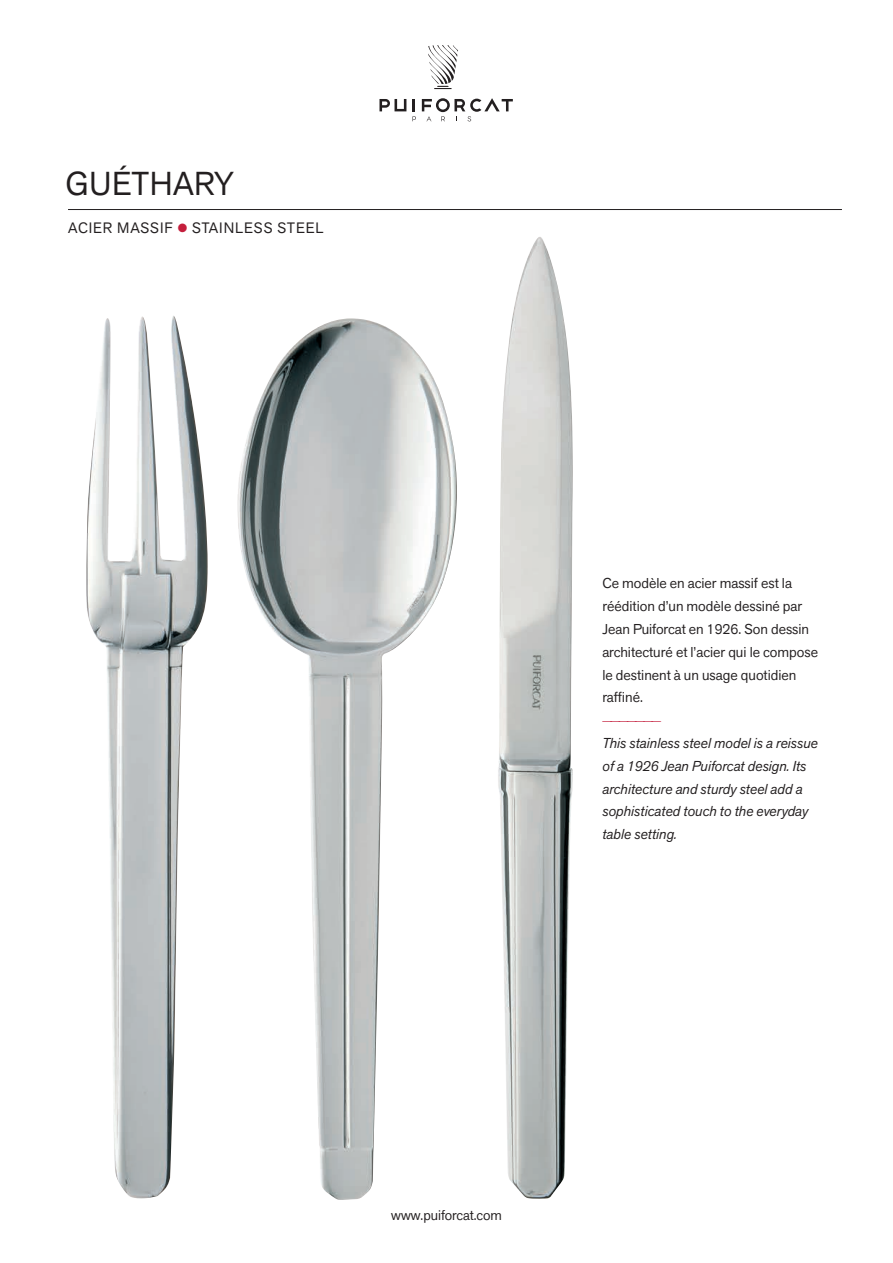
<style>
.page{position:relative;width:893px;height:1263px;background:#fff}
.page>*{position:absolute;margin:0;border:0;box-sizing:border-box;transform-origin:0 0}
.t1{font:33px "Akzid Grtsk Next";letter-spacing:.01em;color:#231f20}
.t2{font:15px "Akzid Grtsk Next";letter-spacing:.06em;color:#231f20}
.t3{font:14.25px/22.8px "Akzid Grtsk Next";color:#231f20}
.t4{font:italic 14.25px/22.8px "Akzid Grtsk Next";color:#231f20}
.t5{font:14.25px "Akzid Grtsk Next";color:#c41e3c}
.t6{font:13.8px "Akzid Grtsk Next";color:#231f20}
.s1{color:#c41e3c}
</style>
<div class="page">
<hr style="left:68px;top:209px;width:774px;height:1px;background:#231f20">
<svg style="left:428px;top:45px;width:30px;height:44px"></svg>
<svg style="left:412px;top:99px;width:4px;height:22px"></svg>
<svg style="left:379px;top:99px;width:27px;height:12px"></svg>
<svg style="left:422px;top:98px;width:91px;height:23px"></svg>
<img style="left:86px;top:316px;width:122px;height:882px">
<img style="left:498px;top:237px;width:75px;height:962px">
<img style="left:237px;top:318px;width:220px;height:882px">
<h1 class="t1" style="left:65px;top:162px;width:170px">GUÉTHARY</h1>
<p class="t2" style="left:68px;top:218px;width:257px">ACIER MASSIF <span class="s1">●</span> STAINLESS STEEL</p>
<p class="t3" style="left:602px;top:572px;width:217px">Ce modèle en acier massif est la réédition d’un modèle dessiné par<br>Jean Puiforcat en 1926. Son dessin architecturé et l’acier qui le compose le destinent à un usage quotidien raffiné.</p>
<p class="t5" style="left:602px;top:705px;width:60px">_______</p>
<p class="t4" style="left:602px;top:731px;width:217px">This stainless steel model is a reissue of a 1926 Jean Puiforcat design. Its architecture and sturdy steel add a sophisticated touch to the everyday table setting.</p>
<p class="t6" style="left:391px;top:1207px;width:112px">www.puiforcat.com</p>
</div>
